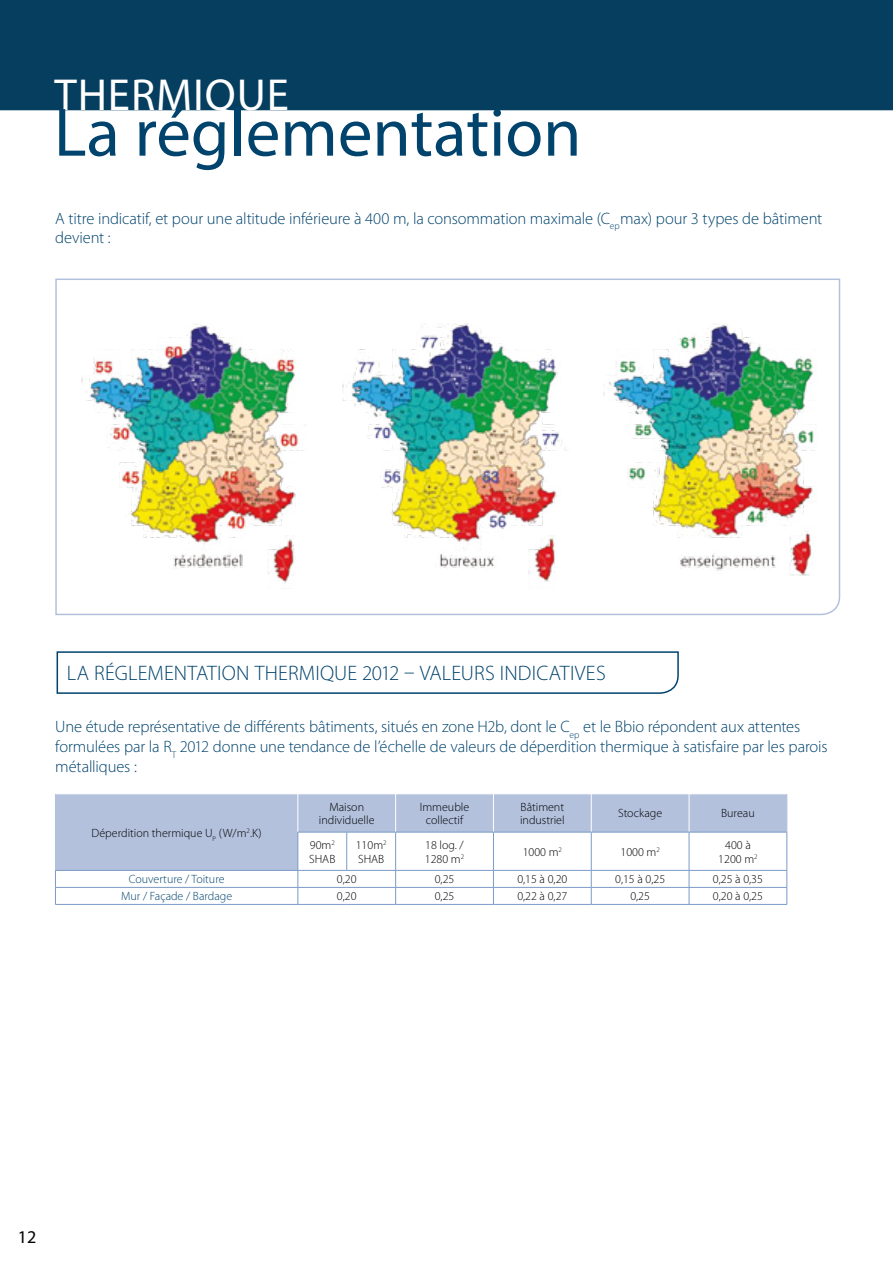
<style>
.page{position:relative;width:893px;height:1263px;background:#fff}
.page>*{position:absolute;margin:0;border:0;box-sizing:border-box;transform-origin:0 0}
.t1{font:69px "Myriad Pro";color:#00436d}
.t2{font:45px "Myriad Pro";letter-spacing:.02em;color:#fff}
.t3{font:300 21px "Myriad Pro";letter-spacing:.01em;color:#00436d}
.t4{font:18px "Myriad Pro";color:#000}
.t5{font:300 16.5px/19.8px "Myriad Pro";letter-spacing:-.01em;color:#00436d}
.t6{font:300 12px/13.5px "Myriad Pro";color:#000}
.t7{font:300 12px "Myriad Pro";color:#00436d}
</style>
<div class="page">
<div style="left:0;top:0;width:893px;height:110px;background:#053e5f"></div>
<img style="left:55px;top:278px;width:786px;height:338px">
<svg style="left:56px;top:651px;width:623px;height:43px"></svg>
<svg style="left:56px;top:794px;width:731px;height:76px;fill:#b3c1dd"></svg>
<hr style="left:298px;top:794px;width:1px;height:38px;background:#fff">
<hr style="left:395px;top:794px;width:1px;height:38px;background:#fff">
<hr style="left:493px;top:794px;width:1px;height:38px;background:#fff">
<hr style="left:591px;top:794px;width:1px;height:38px;background:#fff">
<hr style="left:689px;top:794px;width:1px;height:38px;background:#fff">
<svg style="left:395px;top:871px;width:1px;height:33px"></svg>
<svg style="left:493px;top:871px;width:1px;height:33px"></svg>
<svg style="left:591px;top:871px;width:1px;height:33px"></svg>
<svg style="left:689px;top:871px;width:1px;height:33px"></svg>
<hr style="left:298px;top:904px;width:49px;height:1px;background:#7b9ac6">
<hr style="left:347px;top:904px;width:49px;height:1px;background:#7b9ac6">
<hr style="left:396px;top:904px;width:97px;height:1px;background:#7b9ac6">
<hr style="left:493px;top:904px;width:98px;height:1px;background:#7b9ac6">
<hr style="left:591px;top:904px;width:98px;height:1px;background:#7b9ac6">
<hr style="left:689px;top:904px;width:98px;height:1px;background:#7b9ac6">
<svg style="left:787px;top:870px;width:1px;height:34px"></svg>
<hr style="left:55px;top:794px;width:1px;height:38px;background:#b3c1dd">
<hr style="left:787px;top:794px;width:1px;height:38px;background:#b3c1dd">
<hr style="left:55px;top:832px;width:1px;height:38px;background:#b3c1dd">
<svg style="left:55px;top:871px;width:1px;height:33px"></svg>
<svg style="left:298px;top:871px;width:1px;height:33px"></svg>
<hr style="left:55px;top:904px;width:243px;height:1px;background:#7b9ac6">
<hr style="left:298px;top:832px;width:49px;height:1px;background:#7b9ac6">
<hr style="left:298px;top:832px;width:1px;height:38px;background:#7b9ac6">
<hr style="left:347px;top:832px;width:49px;height:1px;background:#7b9ac6">
<hr style="left:346px;top:832px;width:1px;height:38px;background:#7b9ac6">
<hr style="left:396px;top:832px;width:97px;height:1px;background:#7b9ac6">
<hr style="left:395px;top:832px;width:1px;height:38px;background:#7b9ac6">
<hr style="left:493px;top:832px;width:98px;height:1px;background:#7b9ac6">
<hr style="left:493px;top:832px;width:1px;height:38px;background:#7b9ac6">
<hr style="left:591px;top:832px;width:98px;height:1px;background:#7b9ac6">
<hr style="left:591px;top:832px;width:1px;height:38px;background:#7b9ac6">
<hr style="left:689px;top:832px;width:98px;height:1px;background:#7b9ac6">
<hr style="left:689px;top:832px;width:1px;height:38px;background:#7b9ac6">
<hr style="left:787px;top:832px;width:1px;height:38px;background:#7b9ac6">
<hr style="left:55px;top:870px;width:243px;height:1px;background:#7b9ac6">
<hr style="left:298px;top:870px;width:49px;height:1px;background:#7b9ac6">
<hr style="left:347px;top:870px;width:49px;height:1px;background:#7b9ac6">
<hr style="left:396px;top:870px;width:97px;height:1px;background:#7b9ac6">
<hr style="left:493px;top:870px;width:98px;height:1px;background:#7b9ac6">
<hr style="left:591px;top:870px;width:98px;height:1px;background:#7b9ac6">
<hr style="left:689px;top:870px;width:98px;height:1px;background:#7b9ac6">
<hr style="left:55px;top:887px;width:243px;height:1px;background:#7b9ac6">
<hr style="left:298px;top:887px;width:49px;height:1px;background:#7b9ac6">
<hr style="left:347px;top:887px;width:49px;height:1px;background:#7b9ac6">
<hr style="left:396px;top:887px;width:97px;height:1px;background:#7b9ac6">
<hr style="left:493px;top:887px;width:98px;height:1px;background:#7b9ac6">
<hr style="left:591px;top:887px;width:98px;height:1px;background:#7b9ac6">
<hr style="left:689px;top:887px;width:98px;height:1px;background:#7b9ac6">
<h2 class="t2" style="left:54px;top:67px;width:236px">THERMIQUE</h2>
<h1 class="t1" style="left:54px;top:90px;width:529px">La réglementation</h1>
<p class="t5" style="left:55px;top:208px;width:768px">A titre indicatif, et pour une altitude inférieure à 400 m, la consommation maximale (C<sub>ep</sub>max) pour 3 types de bâtiment devient :</p>
<p class="t3" style="left:67px;top:661px;width:541px">LA RÉGLEMENTATION THERMIQUE 2012 – VALEURS INDICATIVES</p>
<p class="t5" style="left:55px;top:717px;width:774px">Une étude représentative de différents bâtiments, situés en zone H2b, dont le C<sub>ep</sub> et le Bbio répondent aux attentes formulées par la R<sub>T</sub> 2012 donne une tendance de l’échelle de valeurs de déperdition thermique à satisfaire par les parois métalliques :</p>
<p class="t6" style="left:92px;top:826px;width:171px">Déperdition thermique U<sub>P</sub> (W/m<sup>2</sup>.K)</p>
<p class="t6" style="left:319px;top:800px;width:57px;text-align:center">Maison individuelle</p>
<p class="t6" style="left:420px;top:800px;width:51px;text-align:center">Immeuble collectif</p>
<p class="t6" style="left:520px;top:800px;width:46px">Bâtiment industriel</p>
<p class="t6" style="left:618px;top:807px;width:46px">Stockage</p>
<p class="t6" style="left:721px;top:807px;width:35px">Bureau</p>
<p class="t6" style="left:309px;top:838px;width:28px">90m<sup>2<br></sup>SHAB</p>
<p class="t6" style="left:356px;top:838px;width:32px">110m<sup>2<br></sup>SHAB</p>
<p class="t6" style="left:425px;top:838px;width:41px">18 log. /<br>1280 m<sup>2</sup></p>
<p class="t6" style="left:523px;top:845px;width:41px">1000 m<sup>2</sup></p>
<p class="t6" style="left:620px;top:845px;width:41px">1000 m<sup>2</sup></p>
<p class="t6" style="left:718px;top:838px;width:41px;text-align:center">400 à<br>1200 m<sup>2</sup></p>
<p class="t7" style="left:129px;top:872px;width:97px">Couverture / Toiture</p>
<p class="t6" style="left:337px;top:872px;width:21px">0,20</p>
<p class="t6" style="left:435px;top:872px;width:21px">0,25</p>
<p class="t6" style="left:517px;top:872px;width:52px">0,15 à 0,20</p>
<p class="t6" style="left:615px;top:872px;width:52px">0,15 à 0,25</p>
<p class="t6" style="left:713px;top:872px;width:52px">0,25 à 0,35</p>
<p class="t7" style="left:121px;top:889px;width:113px">Mur / Façade / Bardage</p>
<p class="t6" style="left:337px;top:889px;width:21px">0,20</p>
<p class="t6" style="left:435px;top:889px;width:21px">0,25</p>
<p class="t6" style="left:517px;top:889px;width:52px">0,22 à 0,27</p>
<p class="t6" style="left:630px;top:889px;width:21px">0,25</p>
<p class="t6" style="left:713px;top:889px;width:52px">0,20 à 0,25</p>
<p class="t4" style="left:18px;top:1225px;width:20px">12</p>
</div>
